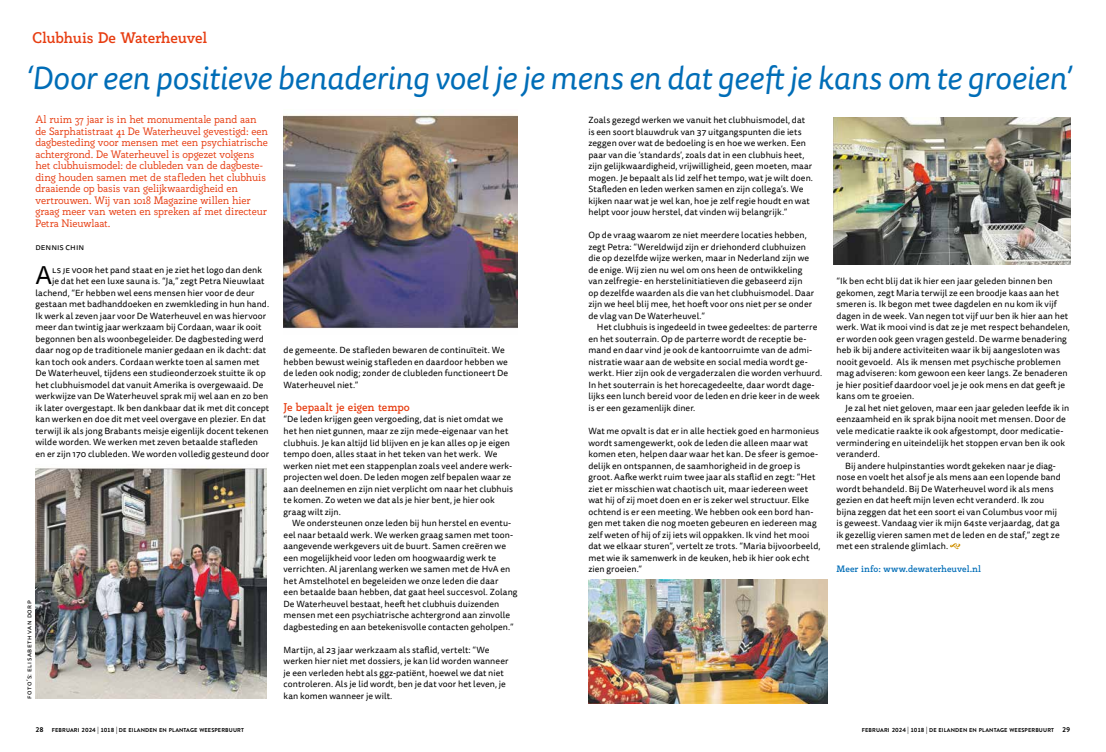
<style>
.page{position:relative;width:1106px;height:752px;background:#fff}
.page>*{position:absolute;margin:0;border:0;box-sizing:border-box;transform-origin:0 0}
.t1{font:italic 32px "Tisa Sans Pro";letter-spacing:-.01em;color:#006db7}
.t2{font:25.4px "Tisa Sans Pro";color:#000}
.t3{font:700 15px "Rogliano";letter-spacing:-.02em;color:#e73d11}
.t4{font:700 11px "Rogliano";letter-spacing:-.01em;color:#e73d11}
.t5{font:10.5px/11.5px "Rogliano";letter-spacing:-.01em;color:#e73d11}
.t6{font:700 9px "Rogliano";color:#006db7}
.t7{font:8.9px/11.5px "Tisa Sans Pro";letter-spacing:.005em;color:#000}
.t8{font:7px "Tisa Sans Pro";letter-spacing:.075em;color:#000}
.t9{font:700 5.6px "Brandon Grotesque";letter-spacing:.025em;color:#000}
.s1{font-size:7px}
.s2{font-size:6px}
</style>
<div class="page">
<svg style="left:950px;top:543px;width:10px;height:6px"></svg>
<img style="left:36px;top:468px;width:231px;height:230px">
<img style="left:284px;top:114px;width:233px;height:215px">
<img style="left:834px;top:117px;width:236px;height:147px">
<img style="left:588px;top:579px;width:239px;height:124px">
<h3 class="t3" style="left:32px;top:27px;width:177px">Clubhuis De Waterheuvel</h3>
<h1 class="t1" style="left:25px;top:56px;width:1047px">‘Door een positieve benadering voel je je mens en dat geeft je kans om te groeien’</h1>
<p class="t5" style="left:35px;top:113px;width:234px">Al ruim 37 jaar is in het monumentale pand aan de Sarphatistraat 41 De Waterheuvel gevestigd: een dagbesteding voor mensen met een psychiatrische achtergrond. De Waterheuvel is opgezet volgens het clubhuismodel: de clubleden van de dagbeste&shy;ding houden samen met de stafleden het clubhuis draaiende op basis van gelijkwaardigheid en vertrouwen. Wij van 1018 Magazine willen hier graag meer van weten en spreken af met directeur Petra Nieuwlaat.</p>
<p class="t7" style="left:35px;top:241px;width:50px">dennis chin</p>
<h2 class="t2" style="left:35px;top:258px;width:18px">A</h2>
<p class="t7" style="left:52px;top:264px;width:211px">ls je voor het pand staat en je ziet het logo dan denk</p>
<p class="t7" style="left:52px;top:275px;width:214px">je dat het een luxe sauna is. “Ja,” zegt Petra Nieuwlaat</p>
<p class="t7" style="left:35px;top:287px;width:221px">lachend, “Er hebben wel eens mensen hier voor de deur</p>
<p class="t7" style="left:35px;top:298px;width:235px">gestaan met badhanddoeken en zwemkleding in hun hand.</p>
<p class="t7" style="left:35px;top:310px;width:232px">Ik werk al zeven jaar voor De Waterheuvel en was hiervoor</p>
<p class="t7" style="left:35px;top:321px;width:228px">meer dan twintig jaar werkzaam bij Cordaan, waar ik ooit</p>
<p class="t7" style="left:35px;top:333px;width:230px">begonnen ben als woonbegeleider. De dagbesteding werd</p>
<p class="t7" style="left:35px;top:344px;width:232px">daar nog op de traditionele manier gedaan en ik dacht: dat</p>
<p class="t7" style="left:35px;top:356px;width:226px">kan toch ook anders. Cordaan werkte toen al samen met</p>
<p class="t7" style="left:35px;top:367px;width:232px">De Waterheuvel, tijdens een studieonderzoek stuitte ik op</p>
<p class="t7" style="left:35px;top:379px;width:229px">het clubhuismodel dat vanuit Amerika is overgewaaid. De</p>
<p class="t7" style="left:35px;top:390px;width:234px">werkwijze van De Waterheuvel sprak mij wel aan en zo ben</p>
<p class="t7" style="left:35px;top:402px;width:235px">ik later overgestapt. Ik ben dankbaar dat ik met dit concept</p>
<p class="t7" style="left:35px;top:413px;width:232px">kan werken en doe dit met veel overgave en plezier. En dat</p>
<p class="t7" style="left:35px;top:425px;width:235px">terwijl ik als jong Brabants meisje eigenlijk docent tekenen</p>
<p class="t7" style="left:35px;top:436px;width:224px">wilde worden. We werken met zeven betaalde stafleden</p>
<p class="t7" style="left:35px;top:448px;width:235px">en er zijn 170 clubleden. We worden volledig gesteund door</p>
<p class="t8" style="left:24px;top:698px;width:100px;rotate:-90deg">foto’s: elisabeth van dorp</p>
<p class="t7" style="left:283px;top:344px;width:226px">de gemeente. De stafleden bewaren de continuïteit. We hebben bewust weinig stafleden en daardoor hebben we de leden ook nodig; zonder de clubleden functioneert De Waterheuvel niet.”</p>
<p class="t4" style="left:283px;top:399px;width:128px">Je bepaalt je eigen tempo</p>
<p class="t7" style="left:283px;top:413px;width:231px">“De leden krijgen geen vergoeding, dat is niet omdat we het hen niet gunnen, maar ze zijn mede-eigenaar van het clubhuis. Je kan altijd lid blijven en je kan alles op je eigen tempo doen, alles staat in het teken van het werk. We werken niet met een stappenplan zoals veel andere werk&shy;projecten wel doen. De leden mogen zelf bepalen waar ze aan deelnemen en zijn niet verplicht om naar het clubhuis te komen. Zo weten we dat als je hier bent, je hier ook graag wilt zijn.</p>
<p class="t7" style="left:283px;top:517px;width:235px;text-indent:8px">We ondersteunen onze leden bij hun herstel en eventu&shy;eel naar betaald werk. We werken graag samen met toon&shy;aangevende werkgevers uit de buurt. Samen creëren we een mogelijkheid voor leden om hoogwaardig werk te verrichten. Al jarenlang werken we samen met de HvA en het Amstelhotel en begeleiden we onze leden die daar<br>een betaalde baan hebben, dat gaat heel succesvol. Zolang De Waterheuvel bestaat, heeft het clubhuis duizenden mensen met een psychiatrische achtergrond aan zinvolle dagbesteding en aan betekenisvolle contacten geholpen.”</p>
<p class="t7" style="left:283px;top:643px;width:226px">Martijn, al 23 jaar werkzaam als staflid, vertelt: “We werken hier niet met dossiers, je kan lid worden wanneer je een verleden hebt als ggz-patiënt, hoewel we dat niet controleren. Als je lid wordt, ben je dat voor het leven, je kan komen wanneer je wilt.</p>
<p class="t7" style="left:588px;top:114px;width:226px">Zoals gezegd werken we vanuit het clubhuismodel, dat is een soort blauwdruk van 37 uitgangspunten die iets zeggen over wat de bedoeling is en hoe we werken. Een paar van die ‘standards’, zoals dat in een clubhuis heet, zijn gelijkwaardigheid, vrijwilligheid, geen moeten, maar mogen. Je bepaalt als lid zelf het tempo, wat je wilt doen.<br>Stafleden en leden werken samen en zijn collega’s. We kijken naar wat je wel kan, hoe je zelf regie houdt en wat helpt voor jouw herstel, dat vinden wij belangrijk.”</p>
<p class="t7" style="left:588px;top:229px;width:227px">Op de vraag waarom ze niet meerdere locaties hebben, zegt Petra: “Wereldwijd zijn er driehonderd clubhuizen die op dezelfde wijze werken, maar in Nederland zijn we de enige. Wij zien nu wel om ons heen de ontwikkeling van zelfregie- en herstelinitiatieven die gebaseerd zijn op dezelfde waarden als die van het clubhuismodel. Daar zijn we heel blij mee, het hoeft voor ons niet per se onder de vlag van De Waterheuvel.”</p>
<p class="t7" style="left:588px;top:321px;width:235px;text-indent:8px">Het clubhuis is ingedeeld in twee gedeeltes: de parterre en het souterrain. Op de parterre wordt de receptie be&shy;mand en daar vind je ook de kantoorruimte van de admi&shy;nistratie waar aan de website en social media wordt ge&shy;werkt. Hier zijn ook de vergaderzalen die worden verhuurd.<br>In het souterrain is het horecagedeelte, daar wordt dage&shy;lijks een lunch bereid voor de leden en drie keer in de week is er een gezamenlijk diner.</p>
<p class="t7" style="left:588px;top:425px;width:233px">Wat me opvalt is dat er in alle hectiek goed en harmonieus wordt samengewerkt, ook de leden die alleen maar wat komen eten, helpen daar waar het kan. De sfeer is gemoe&shy;delijk en ontspannen, de saamhorigheid in de groep is groot. Aafke werkt ruim twee jaar als staflid en zegt: “Het ziet er misschien wat chaotisch uit, maar iedereen weet wat hij of zij moet doen en er is zeker wel structuur. Elke ochtend is er een meeting. We hebben ook een bord han&shy;gen met taken die nog moeten gebeuren en iedereen mag zelf weten of hij of zij iets wil oppakken. Ik vind het mooi dat we elkaar sturen”, vertelt ze trots. “Maria bijvoorbeeld, met wie ik samenwerk in de keuken, heb ik hier ook echt zien groeien.”</p>
<p class="t7" style="left:836px;top:275px;width:235px">“Ik ben echt blij dat ik hier een jaar geleden binnen ben gekomen, zegt Maria terwijl ze een broodje kaas aan het smeren is. Ik begon met twee dagdelen en nu kom ik vijf dagen in de week. Van negen tot vijf uur ben ik hier aan het werk. Wat ik mooi vind is dat ze je met respect behandelen, er worden ook geen vragen gesteld. De warme benadering heb ik bij andere activiteiten waar ik bij aangesloten was nooit gevoeld. Als ik mensen met psychische problemen mag adviseren: kom gewoon een keer langs. Ze benaderen je hier positief daardoor voel je je ook mens en dat geeft je kans om te groeien.</p>
<p class="t7" style="left:845px;top:402px;width:225px">Je zal het niet geloven, maar een jaar geleden leefde ik in</p>
<p class="t7" style="left:836px;top:413px;width:231px">eenzaamheid en ik sprak bijna nooit met mensen. Door de</p>
<p class="t7" style="left:836px;top:425px;width:228px">vele medicatie raakte ik ook afgestompt, door medicatie-</p>
<p class="t7" style="left:836px;top:436px;width:230px">vermindering en uiteindelijk het stoppen ervan ben ik ook</p>
<p class="t7" style="left:836px;top:448px;width:45px">veranderd.</p>
<p class="t7" style="left:845px;top:459px;width:212px">Bij andere hulpinstanties wordt gekeken naar je diag-</p>
<p class="t7" style="left:836px;top:471px;width:226px">nose en voelt het alsof je als mens aan een lopende band</p>
<p class="t7" style="left:836px;top:482px;width:219px">wordt behandeld. Bij De Waterheuvel word ik als mens</p>
<p class="t7" style="left:836px;top:494px;width:209px">gezien en dat heeft mijn leven echt veranderd. Ik zou</p>
<p class="t7" style="left:836px;top:505px;width:222px">bijna zeggen dat het een soort ei van Columbus voor mij</p>
<p class="t7" style="left:836px;top:517px;width:225px">is geweest. Vandaag vier ik mijn 64ste verjaardag, dat ga</p>
<p class="t7" style="left:836px;top:528px;width:225px">ik gezellig vieren samen met de leden en de staf,” zegt ze</p>
<p class="t7" style="left:836px;top:540px;width:113px">met een stralende glimlach.</p>
<p class="t6" style="left:836px;top:562px;width:146px">Meer info: www.dewaterheuvel.nl</p>
<p class="t9" style="left:35px;top:725px;width:210px"><span class="s1">28</span> FEBRUARI <span class="s2">2024</span> <span class="s1">|</span> <span class="s2">1018</span> <span class="s1">|</span> DE EILANDEN EN PLANTAGE WEESPERBUURT</p>
<p class="t9" style="left:862px;top:725px;width:210px">FEBRUARI <span class="s2">2024</span> <span class="s1">|</span> <span class="s2">1018</span> <span class="s1">|</span> DE EILANDEN EN PLANTAGE WEESPERBUURT <span class="s1">29</span></p>
</div>
